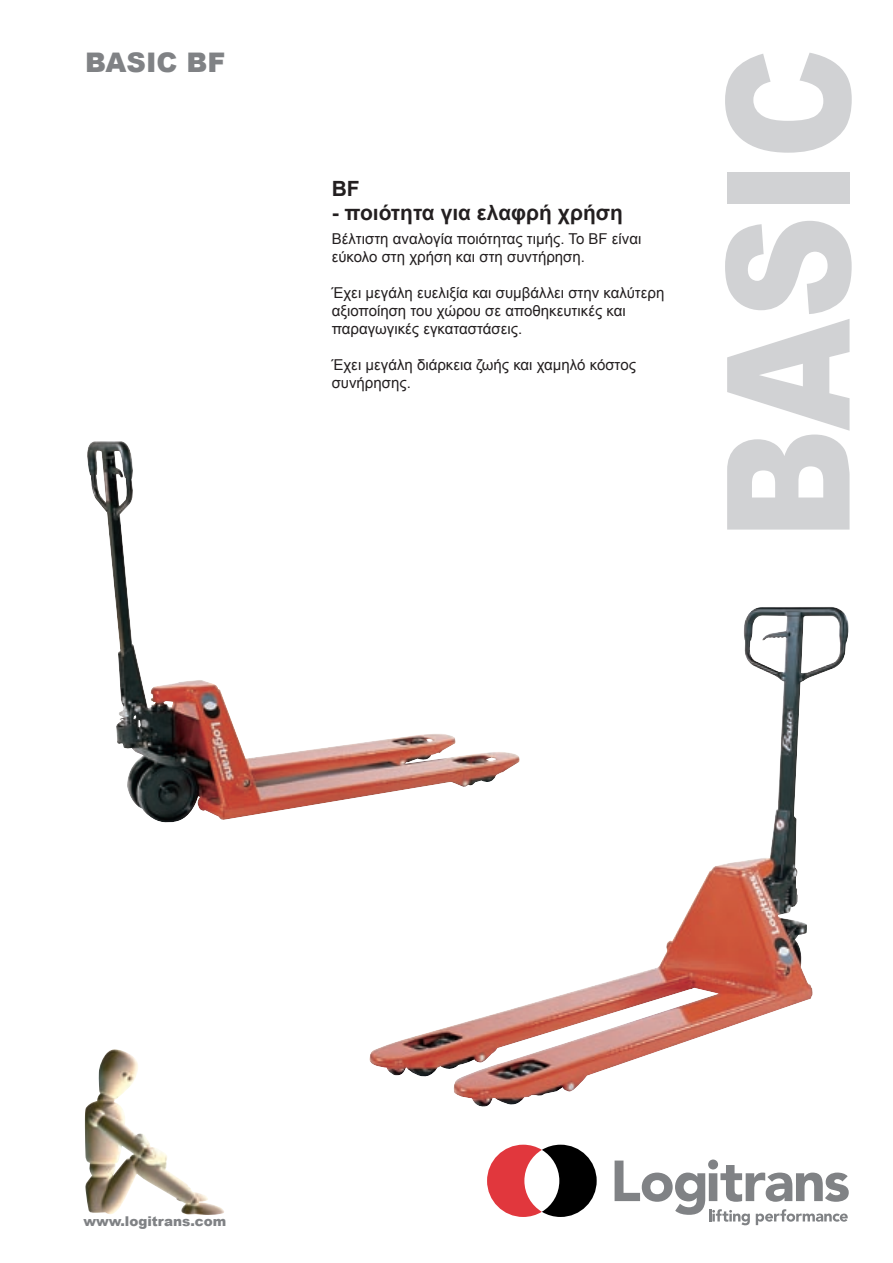
<style>
.page{position:relative;width:893px;height:1263px;background:#fff}
.page>*{position:absolute;margin:0;border:0;box-sizing:border-box;transform-origin:0 0}
.t1{font:900 171px "Arial";color:#d1d2d4;scale:.84 1}
.t2{font:900 27px "Arial";color:#808285}
.t3{font:700 21px "Arial";color:#231f20}
.t4{font:15px/18px "Arial";color:#231f20}
.t5{font:900 13.5px "Arial";color:#808285}
</style>
<div class="page">
<img style="left:369px;top:607px;width:480px;height:500px">
<img style="left:85px;top:1049px;width:139px;height:166px">
<svg style="left:615px;top:1159px;width:234px;height:66px"></svg>
<svg style="left:487px;top:1145px;width:110px;height:72px"></svg>
<img style="left:87px;top:441px;width:433px;height:384px">
<p class="t2" style="left:85px;top:43px;width:142px">BASIC BF</p>
<p class="t1" style="left:664px;top:540px;width:588px;rotate:-90deg">BASIC</p>
<p class="t3" style="left:332px;top:175px;width:29px">BF</p>
<p class="t3" style="left:332px;top:199px;width:293px">- ποιότητα για ελαφρή χρήση</p>
<p class="t4" style="left:332px;top:230px;width:311px">Βέλτιστη αναλογία ποιότητας τιμής. Το BF είναι εύκολο στη χρήση και στη συντήρηση.</p>
<p class="t4" style="left:332px;top:284px;width:334px">Έχει μεγάλη ευελιξία και συμβάλλει στην καλύτερη αξιοποίηση του χώρου σε αποθηκευτικές και παραγωγικές εγκαταστάσεις.</p>
<p class="t4" style="left:332px;top:356px;width:306px">Έχει μεγάλη διάρκεια ζωής και χαμηλό κόστος συνήρησης.</p>
<p class="t5" style="left:83px;top:1211px;width:145px">www.logitrans.com</p>
</div>
